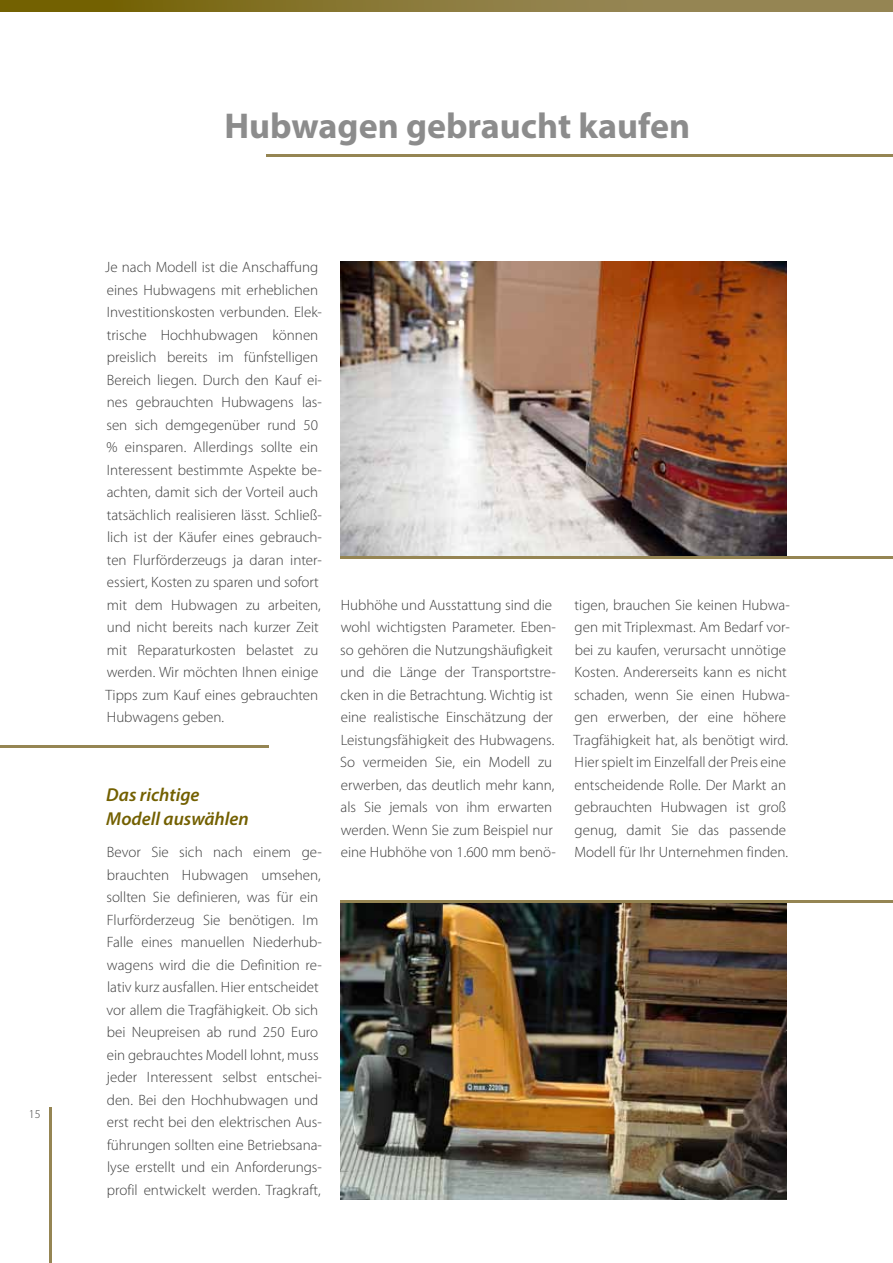
<style>
.page{position:relative;width:893px;height:1263px;background:#fff}
.page>*{position:absolute;margin:0;border:0;box-sizing:border-box;transform-origin:0 0}
.t1{font:700 36px "Myriad Pro";color:#8c8c8c}
.t2{font:italic 600 18.75px/24px "Myriad Pro";color:#736000}
.t3{font:300 15px/22.5px "Myriad Pro";color:#3c3c3c}
.t4{font:300 12px "Myriad Pro";color:#3c3c3c}
</style>
<div class="page">
<hr style="left:49px;top:1108px;width:2px;height:155px;background:#958553">
<hr style="left:0;top:746px;width:268px;height:2px;background:#958553">
<hr style="left:267px;top:154px;width:626px;height:3px;background:#958553">
<svg style="left:0;top:0;width:893px;height:12px;background:#887735"></svg>
<img style="left:340px;top:261px;width:447px;height:295px">
<img style="left:340px;top:903px;width:447px;height:296px">
<hr style="left:340px;top:556px;width:553px;height:3px;background:#958553">
<hr style="left:340px;top:901px;width:553px;height:2px;background:#958553">
<p class="t4" style="left:29px;top:1106px;width:13px">15</p>
<h1 class="t1" style="left:225px;top:102px;width:467px">Hubwagen gebraucht kaufen</h1>
<p class="t3" style="left:105px;top:256px;width:218px">Je nach Modell ist die Anschaffung eines Hubwagens mit erheblichen Investitionskosten verbunden. Elek&shy;trische Hochhubwagen können preislich bereits im fünfstelligen Bereich liegen. Durch den Kauf ei&shy;nes gebrauchten Hubwagens las&shy;sen sich demgegenüber rund 50 % einsparen. Allerdings sollte ein Interessent bestimmte Aspekte be&shy;achten, damit sich der Vorteil auch tatsächlich realisieren lässt. Schließ&shy;lich ist der Käufer eines gebrauch&shy;ten Flurförderzeugs ja daran inter&shy;essiert, Kosten zu sparen und sofort mit dem Hubwagen zu arbeiten, und nicht bereits nach kurzer Zeit mit Reparaturkosten belastet zu werden. Wir möchten Ihnen einige Tipps zum Kauf eines gebrauchten Hubwagens geben.</p>
<p class="t2" style="left:106px;top:782px;width:144px">Das richtige<br>Modell auswählen</p>
<p class="t3" style="left:106px;top:841px;width:217px">Bevor Sie sich nach einem ge&shy;brauchten Hubwagen umsehen, sollten Sie definieren, was für ein Flurförderzeug Sie benötigen. Im Falle eines manuellen Niederhub&shy;wagens wird die die Definition re&shy;lativ kurz ausfallen. Hier entscheidet vor allem die Tragfähigkeit. Ob sich bei Neupreisen ab rund 250 Euro ein gebrauchtes Modell lohnt, muss jeder Interessent selbst entschei&shy;den. Bei den Hochhubwagen und erst recht bei den elektrischen Aus&shy;führungen sollten eine Betriebsana&shy;lyse erstellt und ein Anforderungs&shy;profil entwickelt werden. Tragkraft,</p>
<p class="t3" style="left:340px;top:593px;width:217px">Hubhöhe und Ausstattung sind die wohl wichtigsten Parameter. Eben&shy;so gehören die Nutzungshäufigkeit und die Länge der Transportstre&shy;cken in die Betrachtung. Wichtig ist eine realistische Einschätzung der Leistungsfähigkeit des Hubwagens.<br>So vermeiden Sie, ein Modell zu erwerben, das deutlich mehr kann, als Sie jemals von ihm erwarten werden. Wenn Sie zum Beispiel nur eine Hubhöhe von 1.600 mm benö-</p>
<p class="t3" style="left:573px;top:593px;width:218px">tigen, brauchen Sie keinen Hubwa&shy;gen mit Triplexmast. Am Bedarf vor&shy;bei zu kaufen, verursacht unnötige Kosten. Andererseits kann es nicht schaden, wenn Sie einen Hubwa&shy;gen erwerben, der eine höhere Tragfähigkeit hat, als benötigt wird.<br>Hier spielt im Einzelfall der Preis eine entscheidende Rolle. Der Markt an gebrauchten Hubwagen ist groß genug, damit Sie das passende Modell für Ihr Unternehmen finden.</p>
</div>
